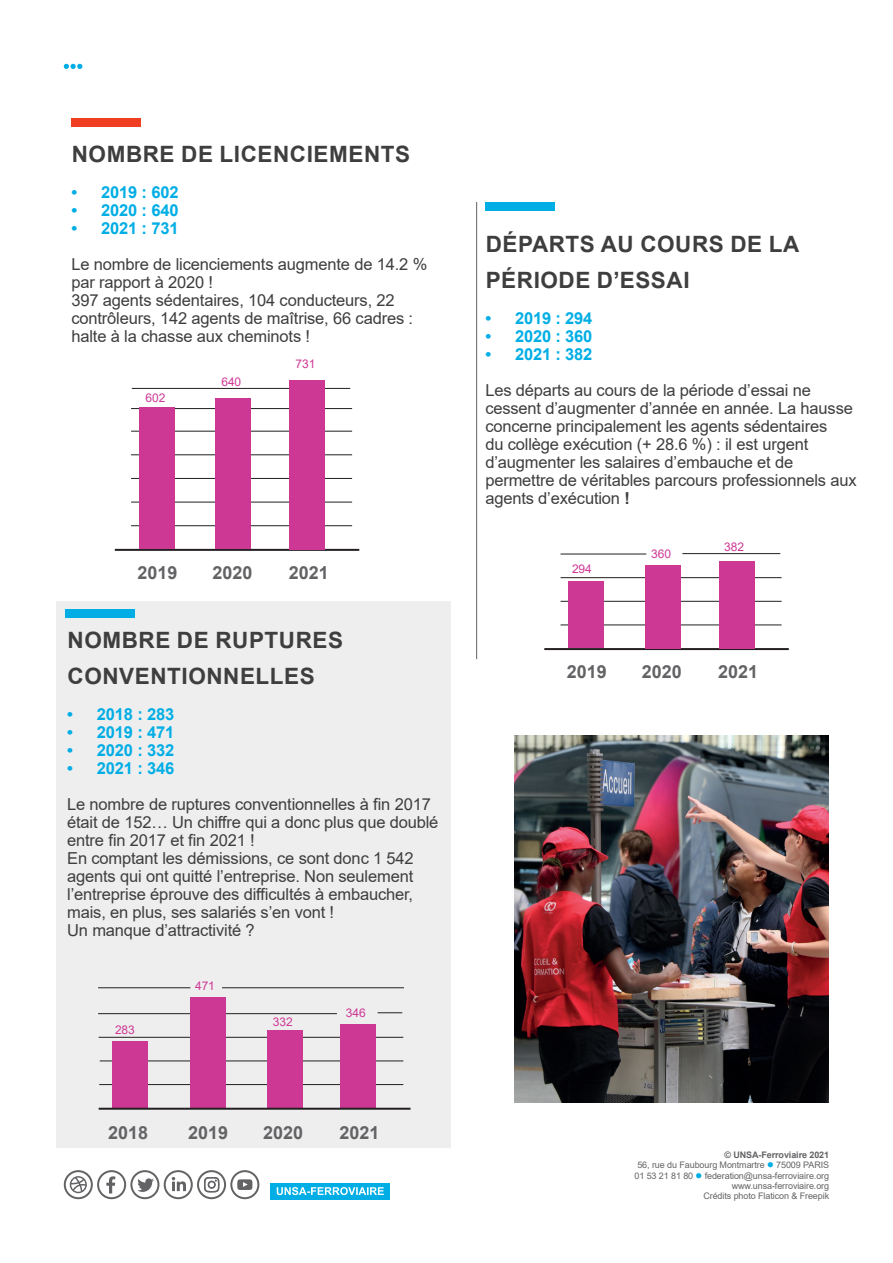
<style>
.page{position:relative;width:893px;height:1263px;background:#fff}
.page>*{position:absolute;margin:0;border:0;box-sizing:border-box;transform-origin:0 0}
.t1{font:700 22.5px/36px "Arial";letter-spacing:.025em;color:#3e3e3f}
.t2{font:700 18px "Arial";color:#636366}
.t3{font:16.5px/18px "Arial";letter-spacing:-.01em;color:#3e3e3f}
.t4{font:700 16.5px "Arial";letter-spacing:-.01em;color:#00aee5}
.t5{font:12px "Arial";letter-spacing:-.01em;color:#ce3895}
.t6{font:9px/10.4px "Arial";letter-spacing:-.01em;color:#636366;text-align:right}
.s1{font-weight:700}
.s2{color:#00aee5}
</style>
<div class="page">
<img style="left:514px;top:736px;width:315px;height:366px">
<div style="left:57px;top:602px;width:394px;height:546px;background:#efeeef"></div>
<svg style="left:64px;top:64px;width:18px;height:5px"></svg>
<svg style="left:64px;top:1170px;width:195px;height:29px"></svg>
<div style="left:271px;top:1183px;width:119px;height:16px;background:#00aee5"></div>
<svg style="left:277px;top:1187px;width:107px;height:8px"></svg>
<hr style="left:132px;top:388px;width:218px;height:1px;background:#231f20">
<hr style="left:115px;top:549px;width:244px;height:2px;background:#231f20">
<hr style="left:131px;top:525px;width:221px;height:1px;background:#231f20">
<hr style="left:131px;top:502px;width:221px;height:1px;background:#231f20">
<hr style="left:131px;top:478px;width:221px;height:1px;background:#231f20">
<hr style="left:131px;top:454px;width:221px;height:1px;background:#231f20">
<hr style="left:131px;top:431px;width:221px;height:1px;background:#231f20">
<hr style="left:131px;top:408px;width:221px;height:1px;background:#231f20">
<div style="left:139px;top:408px;width:36px;height:141px;background:#ce3895"></div>
<div style="left:216px;top:399px;width:35px;height:150px;background:#ce3895"></div>
<div style="left:289px;top:380px;width:36px;height:169px;background:#ce3895"></div>
<hr style="left:544px;top:648px;width:245px;height:2px;background:#231f20">
<hr style="left:561px;top:625px;width:221px;height:1px;background:#231f20">
<hr style="left:561px;top:601px;width:221px;height:1px;background:#231f20">
<hr style="left:561px;top:577px;width:221px;height:1px;background:#231f20">
<hr style="left:561px;top:554px;width:85px;height:1px;background:#231f20">
<div style="left:568px;top:581px;width:36px;height:67px;background:#ce3895"></div>
<div style="left:645px;top:565px;width:36px;height:83px;background:#ce3895"></div>
<div style="left:719px;top:561px;width:35px;height:87px;background:#ce3895"></div>
<hr style="left:682px;top:553px;width:98px;height:1px;background:#231f20">
<hr style="left:99px;top:1084px;width:304px;height:1px;background:#231f20">
<hr style="left:100px;top:1061px;width:303px;height:1px;background:#231f20">
<hr style="left:99px;top:1037px;width:304px;height:1px;background:#231f20">
<hr style="left:98px;top:1013px;width:239px;height:1px;background:#231f20">
<div style="left:190px;top:997px;width:36px;height:110px;background:#ce3895"></div>
<div style="left:267px;top:1030px;width:35px;height:78px;background:#ce3895"></div>
<div style="left:340px;top:1025px;width:36px;height:83px;background:#ce3895"></div>
<div style="left:112px;top:1041px;width:35px;height:67px;background:#ce3895"></div>
<hr style="left:99px;top:1108px;width:311px;height:2px;background:#231f20">
<hr style="left:98px;top:987px;width:92px;height:1px;background:#231f20">
<hr style="left:222px;top:987px;width:182px;height:1px;background:#231f20">
<div style="left:65px;top:609px;width:70px;height:8px;background:#00aee5"></div>
<div style="left:485px;top:202px;width:70px;height:8px;background:#00aee5"></div>
<div style="left:71px;top:118px;width:70px;height:9px;background:#ef3e22"></div>
<hr style="left:476px;top:202px;width:1px;height:457px;background:#636366">
<svg style="left:378px;top:1012px;width:24px;height:1px"></svg>
<h1 class="t1" style="left:72px;top:136px;width:340px">NOMBRE DE LICENCIEMENTS</h1>
<p class="t4" style="left:71px;top:181px;width:109px">• 2019 : 602</p>
<p class="t4" style="left:71px;top:199px;width:109px">• 2020 : 640</p>
<p class="t4" style="left:71px;top:217px;width:109px">• 2021 : 731</p>
<p class="t3" style="left:71px;top:255px;width:357px">Le nombre de licenciements augmente de 14.2 % par rapport à 2020 !<br>397 agents sédentaires, 104 conducteurs, 22 contrôleurs, 142 agents de maîtrise, 66 cadres : halte à la chasse aux cheminots !</p>
<p class="t5" style="left:146px;top:390px;width:21px">602</p>
<p class="t5" style="left:221px;top:373px;width:21px">640</p>
<p class="t5" style="left:296px;top:356px;width:21px">731</p>
<p class="t2" style="left:137px;top:560px;width:41px">2019</p>
<p class="t2" style="left:212px;top:560px;width:41px">2020</p>
<p class="t2" style="left:289px;top:560px;width:41px">2021</p>
<h1 class="t1" style="left:68px;top:622px;width:277px">NOMBRE DE RUPTURES<br>CONVENTIONNELLES</h1>
<p class="t4" style="left:67px;top:703px;width:109px">• 2018 : 283</p>
<p class="t4" style="left:67px;top:721px;width:109px">• 2019 : 471</p>
<p class="t4" style="left:67px;top:739px;width:109px">• 2020 : 332</p>
<p class="t4" style="left:67px;top:757px;width:109px">• 2021 : 346</p>
<p class="t3" style="left:67px;top:795px;width:373px">Le nombre de ruptures conventionnelles à fin 2017 était de 152… Un chiffre qui a donc plus que doublé entre fin 2017 et fin 2021 !<br>En comptant les démissions, ce sont donc 1 542 agents qui ont quitté l’entreprise. Non seulement l’entreprise éprouve des difficultés à embaucher, mais, en plus, ses salariés s’en vont !<br>Un manque d’attractivité ?</p>
<p class="t5" style="left:115px;top:1021px;width:21px">283</p>
<p class="t5" style="left:195px;top:978px;width:21px">471</p>
<p class="t5" style="left:273px;top:1014px;width:21px">332</p>
<p class="t5" style="left:346px;top:1005px;width:21px">346</p>
<p class="t2" style="left:108px;top:1120px;width:41px">2018</p>
<p class="t2" style="left:188px;top:1120px;width:41px">2019</p>
<p class="t2" style="left:263px;top:1120px;width:41px">2020</p>
<p class="t2" style="left:339px;top:1120px;width:41px">2021</p>
<h1 class="t1" style="left:486px;top:226px;width:315px">DÉPARTS AU COURS DE LA<br>PÉRIODE D’ESSAI</h1>
<p class="t4" style="left:485px;top:307px;width:109px">• 2019 : 294</p>
<p class="t4" style="left:485px;top:325px;width:109px">• 2020 : 360</p>
<p class="t4" style="left:485px;top:343px;width:109px">• 2021 : 382</p>
<p class="t3" style="left:485px;top:381px;width:373px">Les départs au cours de la période d’essai ne cessent d’augmenter d’année en année. La hausse concerne principalement les agents sédentaires<br>du collège exécution (+ 28.6 %) : il est urgent d’augmenter les salaires d’embauche et de permettre de véritables parcours professionnels aux agents d’exécution <span class="s1">!</span></p>
<p class="t5" style="left:572px;top:561px;width:21px">294</p>
<p class="t5" style="left:651px;top:546px;width:21px">360</p>
<p class="t5" style="left:724px;top:538px;width:21px">382</p>
<p class="t2" style="left:567px;top:659px;width:41px">2019</p>
<p class="t2" style="left:642px;top:659px;width:41px">2020</p>
<p class="t2" style="left:718px;top:659px;width:41px">2021</p>
<p class="t6" style="left:634px;top:1149px;width:196px"><span class="s1">© UNSA-Ferroviaire 2021<br></span>56, rue du Faubourg Montmartre <span class="s2">●</span> 75009 PARIS 01 53 21 81 80 <span class="s2">●</span> federation@unsa-ferroviaire.org www.unsa-ferroviaire.org<br>Crédits photo Flaticon &amp; Freepik</p>
</div>
